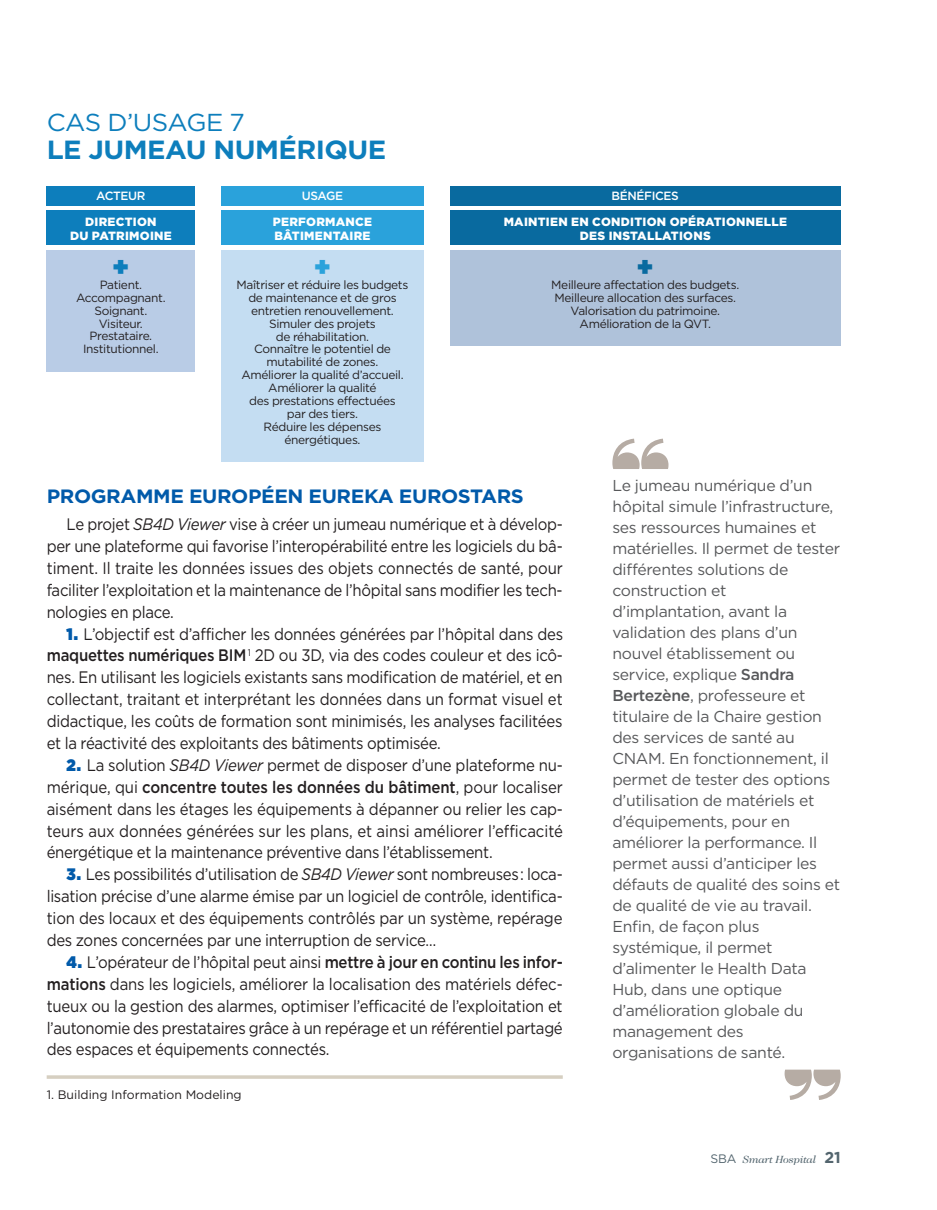
<style>
.page{position:relative;width:937px;height:1210px;background:#fff}
.page>*{position:absolute;margin:0;border:0;box-sizing:border-box;transform-origin:0 0}
.t1{font:700 26.25px "Gotham";letter-spacing:-.02em;color:#0d7ebc;scale:1.05 1}
.t2{font:900 25.9px "Gotham";color:#0d7ebc}
.t3{font:900 25.9px "Gotham";color:#2aa2db}
.t4{font:900 25.9px "Gotham";color:#096a9f}
.t5{font:24.5px "Gotham";letter-spacing:-.025em;color:#0d7ebc;scale:1.05 1}
.t6{font:700 19.25px "Gotham";letter-spacing:-.02em;color:#015aaa;scale:1.05 1}
.t7{font:16.62px/21.9px "Gotham";letter-spacing:-.02em;color:#231f20;text-align:justify;scale:.9 1}
.t8{font:15.75px/21px "Gotham";letter-spacing:-.02em;color:#57585a}
.t9{font:12.25px "Gotham";color:#231f20}
.t10{font:11.9px/13px "Gotham";letter-spacing:-.03em;color:#231f20;text-align:center}
.t11{font:900 11.9px/14px "Gotham";letter-spacing:.02em;color:#fff;text-align:center}
.t12{font:500 11.9px "Gotham";letter-spacing:-.03em;color:#fff}
.t13{font:italic 10.5px "Caslon Two Twenty Four";letter-spacing:-.02em;color:#53656e;scale:1.05 1}
.s1{font-style:italic}
.s2{font-weight:900;color:#015aaa}
.s3{font-weight:500}
.s4{font-family:"Gotham";font-style:normal;font-size:12.25px}
.s5{font-family:"Gotham";font-weight:700;font-style:normal;font-size:15.75px}
</style>
<div class="page">
<div style="left:47px;top:186px;width:148px;height:19px;background:#0d7ebc"></div>
<div style="left:47px;top:210px;width:148px;height:35px;background:#0d7ebc"></div>
<div style="left:221px;top:186px;width:203px;height:19px;background:#2aa2db"></div>
<div style="left:221px;top:210px;width:203px;height:35px;background:#2aa2db"></div>
<div style="left:450px;top:186px;width:390px;height:19px;background:#096a9f"></div>
<div style="left:450px;top:210px;width:390px;height:35px;background:#096a9f"></div>
<div style="left:47px;top:250px;width:148px;height:121px;background:#b9cce6"></div>
<div style="left:221px;top:250px;width:203px;height:212px;background:#c4ddf2"></div>
<div style="left:450px;top:250px;width:390px;height:95px;background:#afc2da"></div>
<hr style="left:47px;top:1075px;width:516px;height:3px;background:#d6cfc1">
<svg style="left:612px;top:438px;width:56px;height:31px"></svg>
<svg style="left:784px;top:1069px;width:56px;height:31px"></svg>
<h3 class="t5" style="left:47px;top:106px;width:190px">CAS D’USAGE 7</h3>
<h1 class="t1" style="left:47px;top:132px;width:325px">LE JUMEAU NUMÉRIQUE</h1>
<p class="t12" style="left:96px;top:188px;width:51px">ACTEUR</p>
<p class="t11" style="left:70px;top:214px;width:103px">DIRECTION<br>DU PATRIMOINE</p>
<h2 class="t2" style="left:113px;top:248px;width:18px">+</h2>
<p class="t10" style="left:76px;top:278px;width:91px">Patient.<br>Accompagnant.<br>Soignant.<br>Visiteur.<br>Prestataire.<br>Institutionnel.</p>
<p class="t12" style="left:302px;top:188px;width:43px">USAGE</p>
<p class="t11" style="left:273px;top:214px;width:101px;text-align:left">PERFORMANCE<br>BÂTIMENTAIRE</p>
<h2 class="t3" style="left:314px;top:248px;width:18px">+</h2>
<p class="t10" style="left:237px;top:278px;width:173px">Maîtriser et réduire les budgets de maintenance et de gros entretien renouvellement.<br>Simuler des projets<br>de réhabilitation.<br>Connaître le potentiel de mutabilité de zones.<br>Améliorer la qualité d’accueil.<br>Améliorer la qualité<br>des prestations effectuées<br>par des tiers.<br>Réduire les dépenses énergétiques.</p>
<p class="t12" style="left:611px;top:188px;width:69px">BÉNÉFICES</p>
<p class="t11" style="left:503px;top:214px;width:285px">MAINTIEN EN CONDITION OPÉRATIONNELLE<br>DES INSTALLATIONS</p>
<h2 class="t4" style="left:637px;top:248px;width:18px">+</h2>
<p class="t10" style="left:551px;top:278px;width:189px">Meilleure affectation des budgets.<br>Meilleure allocation des surfaces.<br>Valorisation du patrimoine.<br>Amélioration de la QVT.</p>
<p class="t6" style="left:47px;top:483px;width:456px">PROGRAMME EUROPÉEN EUREKA EUROSTARS</p>
<p class="t7" style="left:47px;top:513px;width:575px;text-indent:20px">Le projet <span class="s1">SB4D Viewer</span> vise à créer un jumeau numérique et à dévelop&shy;per une plateforme qui favorise l’interopérabilité entre les logiciels du bâ&shy;timent. Il traite les données issues des objets connectés de santé, pour faciliter l’exploitation et la maintenance de l’hôpital sans modifier les tech&shy;nologies en place.</p>
<p class="t7" style="left:47px;top:622px;width:575px;text-align:left;text-indent:20px"><span class="s2">1.</span> L’objectif est d’afficher les données générées par l’hôpital dans des <span class="s3">maquettes numériques BIM</span> <sup>1</sup> 2D ou 3D, via des codes couleur et des icô&shy;nes. En utilisant les logiciels existants sans modification de matériel, et en collectant, traitant et interprétant les données dans un format visuel et didactique, les coûts de formation sont minimisés, les analyses facilitées et la réactivité des exploitants des bâtiments optimisée.</p>
<p class="t7" style="left:47px;top:753px;width:575px;text-indent:20px"><span class="s2">2.</span> La solution <span class="s1">SB4D Viewer</span> permet de disposer d’une plateforme nu&shy;mérique, qui <span class="s3">concentre toutes les données du bâtiment</span>, pour localiser aisément dans les étages les équipements à dépanner ou relier les cap&shy;teurs aux données générées sur les plans, et ainsi améliorer l’efficacité énergétique et la maintenance préventive dans l’établissement.</p>
<p class="t7" style="left:47px;top:863px;width:575px;text-indent:20px"><span class="s2">3.</span> Les possibilités d’utilisation de <span class="s1">SB4D Viewer</span> sont nombreuses : loca&shy;lisation précise d’une alarme émise par un logiciel de contrôle, identifica&shy;tion des locaux et des équipements contrôlés par un système, repérage des zones concernées par une interruption de service…</p>
<p class="t7" style="left:47px;top:950px;width:575px;text-indent:20px"><span class="s2">4.</span> L’opérateur de l’hôpital peut ainsi <span class="s3">mettre à jour en continu les infor&shy;mations</span> dans les logiciels, améliorer la localisation des matériels défec&shy;tueux ou la gestion des alarmes, optimiser l’efficacité de l’exploitation et l’autonomie des prestataires grâce à un repérage et un référentiel partagé des espaces et équipements connectés.</p>
<p class="t9" style="left:47px;top:1086px;width:197px">1. Building Information Modeling</p>
<p class="t8" style="left:612px;top:475px;width:229px">Le jumeau numérique d’un hôpital simule l’infrastructure, ses ressources humaines et matérielles. Il permet de tester différentes solutions de construction et d’implantation, avant la validation des plans d’un nouvel établissement ou service, explique <span class="s3">Sandra<br>Bertezène</span>, professeure et titulaire de la Chaire gestion des services de santé au<br>CNAM. En fonctionnement, il permet de tester des options d’utilisation de matériels et d’équipements, pour en améliorer la performance. Il permet aussi d’anticiper les défauts de qualité des soins et de qualité de vie au travail.<br>Enfin, de façon plus systémique, il permet d’alimenter le Health Data<br>Hub, dans une optique d’amélioration globale du management des organisations de santé.</p>
<p class="t13" style="left:710px;top:1153px;width:125px"><span class="s4">SBA</span> Smart Hospital <span class="s5">21</span></p>
</div>
